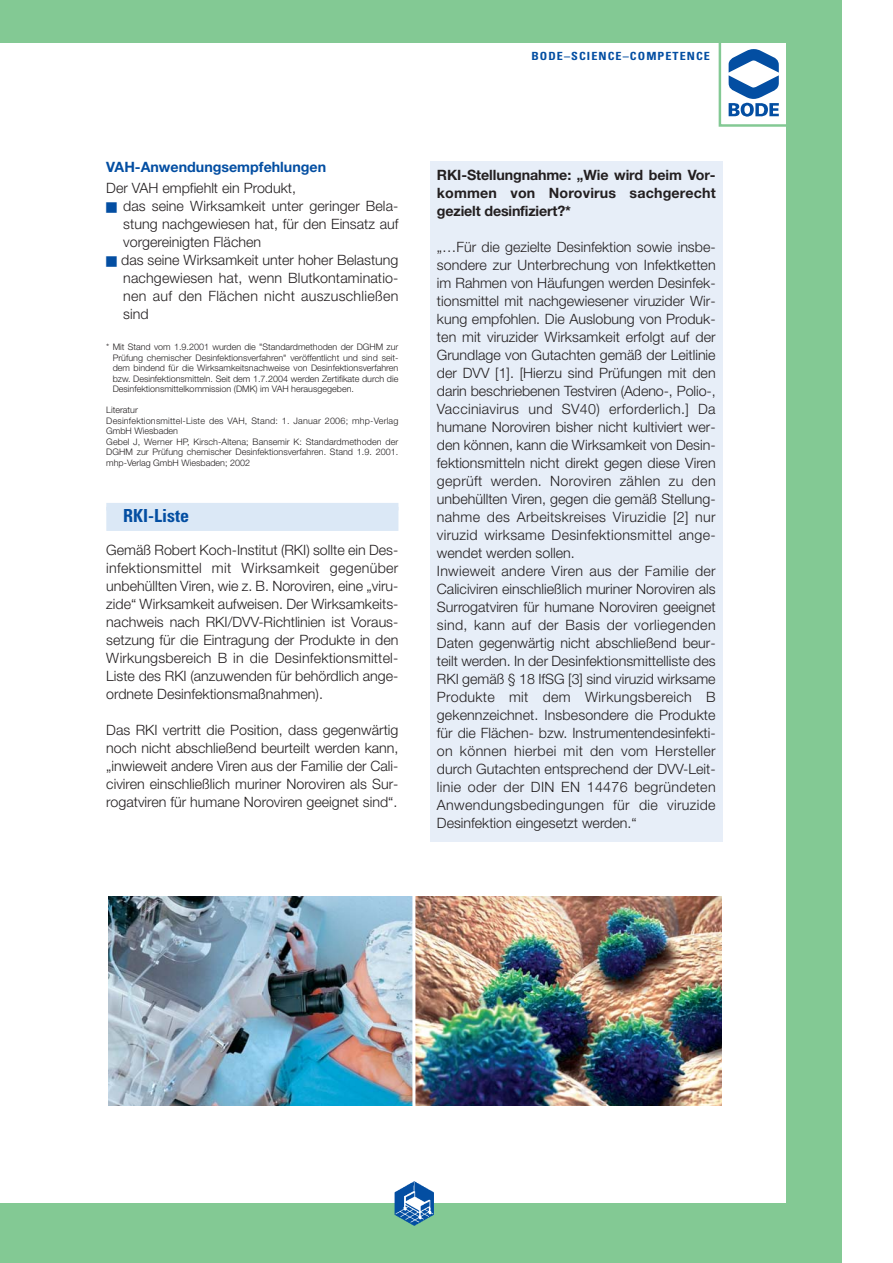
<style>
.page{position:relative;width:893px;height:1263px;background:#fff}
.page>*{position:absolute;margin:0;border:0;box-sizing:border-box;transform-origin:0 0}
.t1{font:700 condensed 18px "Univers";color:#034ea2}
.t2{font:300 14.25px/18px "Helvetica Neue";color:#231f20;text-align:justify}
.t3{font:700 14.25px/18px "Helvetica Neue";letter-spacing:.01em;color:#231f20;text-align:justify}
.t4{font:700 14.25px "Helvetica Neue";color:#034ea2}
.t5{font:700 condensed 11.25px "Univers";letter-spacing:.09em;color:#034ea2;scale:1.08 1}
.t6{font:300 9px/10.5px "Helvetica Neue";letter-spacing:.005em;color:#231f20;text-align:justify}
.s1{color:#034ea2}
</style>
<div class="page">
<div style="left:0;top:1203px;width:842px;height:60px;background:#83c994"></div>
<svg style="left:729px;top:49px;width:50px;height:68px"></svg>
<div style="left:719px;top:40px;width:70px;height:87px;border:2px solid #83c994"></div>
<div style="left:0;top:0;width:842px;height:43px;background:#83c994"></div>
<div style="left:787px;top:0;width:55px;height:1263px;background:#83c994"></div>
<img style="left:394px;top:1181px;width:40px;height:45px">
<div style="left:106px;top:503px;width:292px;height:7px;background:#dbe8f6"></div>
<div style="left:106px;top:507px;width:292px;height:24px;background:#dbe8f6"></div>
<div style="left:431px;top:162px;width:292px;height:680px;background:#e7eef8"></div>
<img style="left:108px;top:896px;width:304px;height:210px">
<img style="left:415px;top:896px;width:307px;height:210px">
<p class="t5" style="left:531px;top:52px;width:167px">BODE–SCIENCE–COMPETENCE</p>
<p class="t4" style="left:106px;top:162px;width:221px">VAH-Anwendungsempfehlungen</p>
<p class="t2" style="left:106px;top:180px;width:191px">Der VAH empfiehlt ein Produkt,</p>
<p class="t2" style="left:123px;top:198px;width:277px;text-indent:-17px"><span class="s1">■</span> das seine Wirksamkeit unter geringer Bela&shy;stung nachgewiesen hat, für den Einsatz auf vorgereinigten Flächen</p>
<p class="t2" style="left:123px;top:252px;width:277px;text-indent:-17px"><span class="s1">■</span> das seine Wirksamkeit unter hoher Belastung nachgewiesen hat, wenn Blutkontaminatio&shy;nen auf den Flächen nicht auszuschließen sind</p>
<p class="t6" style="left:113px;top:343px;width:287px;text-indent:-6px">* Mit Stand vom 1.9.2001 wurden die "Standardmethoden der DGHM zur Prüfung chemischer Desinfektionsverfahren" veröffentlicht und sind seit&shy;dem bindend für die Wirksamkeitsnachweise von Desinfektionsverfahren bzw. Desinfektionsmitteln. Seit dem 1.7.2004 werden Zertifikate durch die Desinfektionsmittelkommission (DMK) im VAH herausgegeben.</p>
<p class="t6" style="left:106px;top:406px;width:294px;text-align:left">Literatur<br>Desinfektionsmittel-Liste des VAH, Stand: 1. Januar 2006; mhp-Verlag GmbH Wiesbaden<br>Gebel J, Werner HP, Kirsch-Altena; Bansemir K: Standardmethoden der DGHM zur Prüfung chemischer Desinfektionsverfahren. Stand 1.9. 2001. mhp-Verlag GmbH Wiesbaden; 2002</p>
<p class="t1" style="left:123px;top:509px;width:67px">RKI-Liste</p>
<p class="t2" style="left:106px;top:542px;width:294px">Gemäß Robert Koch-Institut (RKI) sollte ein Des&shy;infektionsmittel mit Wirksamkeit gegenüber unbehüllten Viren, wie z. B. Noroviren, eine „viru&shy;zide“ Wirksamkeit aufweisen. Der Wirksamkeits&shy;nachweis nach RKI/DVV-Richtlinien ist Voraus&shy;setzung für die Eintragung der Produkte in den Wirkungsbereich B in die Desinfektionsmittel-Liste des RKI (anzuwenden für behördlich ange&shy;ordnete Desinfektionsmaßnahmen).</p>
<p class="t2" style="left:106px;top:722px;width:294px">Das RKI vertritt die Position, dass gegenwärtig noch nicht abschließend beurteilt werden kann, „inwieweit andere Viren aus der Familie der Cali&shy;civiren einschließlich muriner Noroviren als Sur&shy;rogatviren für humane Noroviren geeignet sind“.</p>
<p class="t3" style="left:437px;top:167px;width:280px">RKI-Stellungnahme: „Wie wird beim Vor&shy;kommen von Norovirus sachgerecht gezielt desinfiziert?*</p>
<p class="t2" style="left:437px;top:239px;width:280px;text-align:left">„…Für die gezielte Desinfektion sowie insbe&shy;sondere zur Unterbrechung von Infektketten im Rahmen von Häufungen werden Desinfek&shy;tionsmittel mit nachgewiesener viruzider Wir&shy;kung empfohlen. Die Auslobung von Produk&shy;ten mit viruzider Wirksamkeit erfolgt auf der Grundlage von Gutachten gemäß der Leitlinie der DVV [1]. [Hierzu sind Prüfungen mit den darin beschriebenen Testviren (Adeno-, Polio-, Vacciniavirus und SV40) erforderlich.] Da humane Noroviren bisher nicht kultiviert wer&shy;den können, kann die Wirksamkeit von Desin&shy;fektionsmitteln nicht direkt gegen diese Viren geprüft werden. Noroviren zählen zu den unbehüllten Viren, gegen die gemäß Stellung&shy;nahme des Arbeitskreises Viruzidie [2] nur viruzid wirksame Desinfektionsmittel ange&shy;wendet werden sollen.<br>Inwieweit andere Viren aus der Familie der Caliciviren einschließlich muriner Noroviren als Surrogatviren für humane Noroviren geeignet sind, kann auf der Basis der vorliegenden Daten gegenwärtig nicht abschließend beur&shy;teilt werden. In der Desinfektionsmittelliste des RKI gemäß § 18 IfSG [3] sind viruzid wirksame Produkte mit dem Wirkungsbereich B gekennzeichnet. Insbesondere die Produkte für die Flächen- bzw. Instrumentendesinfekti&shy;on können hierbei mit den vom Hersteller durch Gutachten entsprechend der DVV-Leit&shy;linie oder der DIN EN 14476 begründeten Anwendungsbedingungen für die viruzide Desinfektion eingesetzt werden.“</p>
</div>
